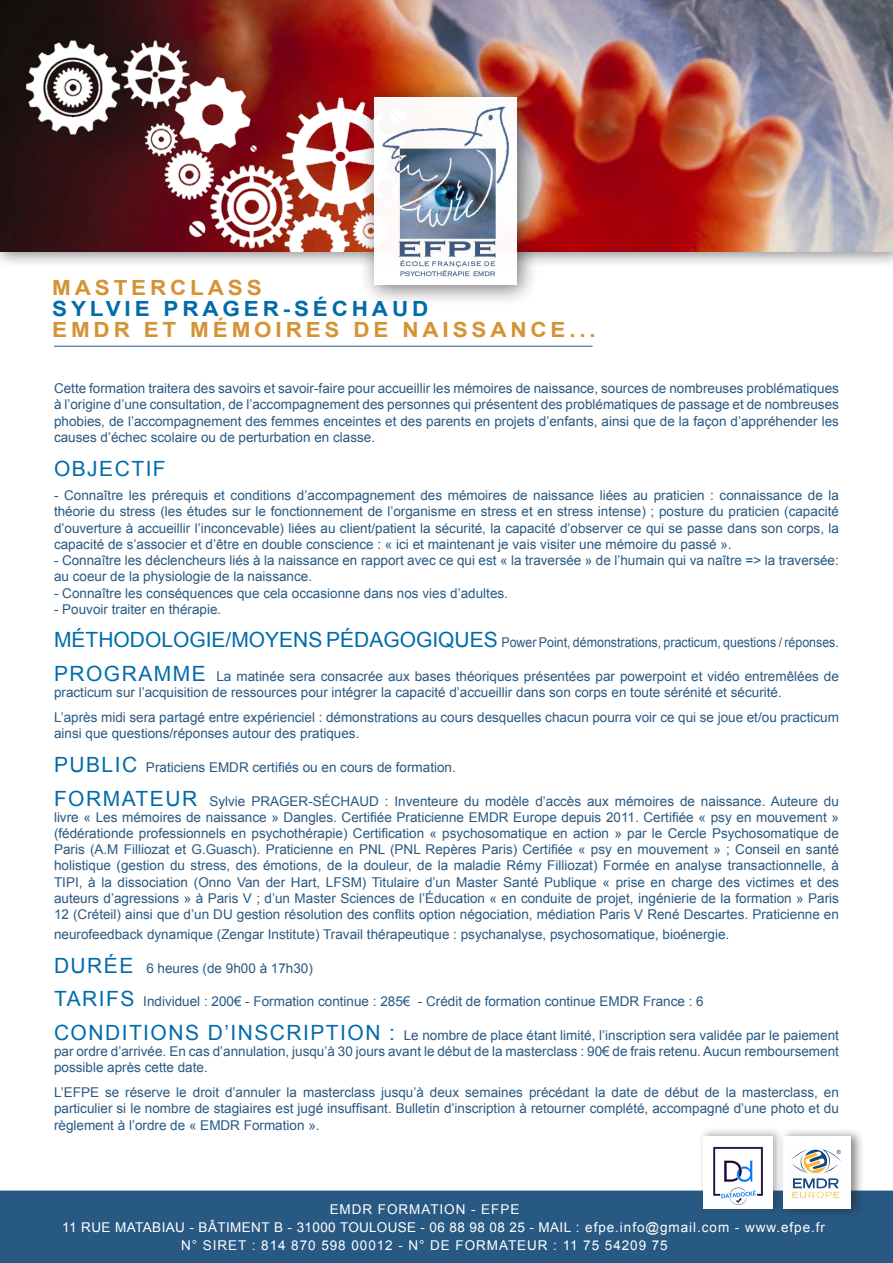
<style>
.page{position:relative;width:893px;height:1263px;background:#fff}
.page>*{position:absolute;margin:0;border:0;box-sizing:border-box;transform-origin:0 0}
.sous_titre{font:21px "Arial";letter-spacing:.07em;color:#006caa}
.titre{font:700 20.85px "Arial";letter-spacing:.17em;color:#d59335;scale:1.08 1}
.titre-2{font:700 20.85px "Arial";letter-spacing:.17em;color:#006caa;scale:1.08 1}
.sous_titre-2{font:13.5px/16.2px "Arial";color:#285982;text-align:justify}
.TEXTE-OK{font:13.5px/16.2px "Arial";color:#285982;text-align:justify}
.sous_titre-3{font:13.5px "Arial";color:#285982;scale:.92 1}
.texteblanc{font:13.5px "Arial";letter-spacing:.03em;color:#fff}
.texteblanc-2{font:13.5px "Arial";letter-spacing:.07em;color:#fff}
.t1{font:5.55px "Arial";color:#154781}
.s1{font-size:21px;color:#006caa}
</style>
<div class="page">
<div style="left:0;top:1191px;width:893px;height:72px;background:#285982"></div>
<div style="left:0;top:0;width:893px;height:269px;background:#231f20;opacity:.5"></div>
<img style="left:483px;top:0;width:410px;height:252px">
<img style="left:0;top:0;width:483px;height:252px">
<div style="left:359px;top:82px;width:180px;height:225px;background:#231f20;opacity:.64"></div>
<div style="left:374px;top:98px;width:143px;height:187px;background:#fff"></div>
<img style="left:382px;top:106px;width:127px;height:171px">
<hr style="left:54px;top:346px;width:538px;height:1px;background:#285982">
<div style="left:778px;top:1128px;width:86px;height:91px;background:#231f20;opacity:.55"></div>
<div style="left:783px;top:1137px;width:68px;height:72px;background:#fff"></div>
<svg style="left:791px;top:1149px;width:50px;height:49px"></svg>
<div style="left:698px;top:1126px;width:86px;height:88px;background:#231f20;opacity:.36"></div>
<div style="left:703px;top:1137px;width:69px;height:72px;background:#fff"></div>
<img style="left:713px;top:1146px;width:50px;height:59px">
<p class="titre" style="left:52px;top:273px;width:195px">MASTERCLASS</p>
<p class="titre-2" style="left:52px;top:294px;width:350px">SYLVIE PRAGER-SÉCHAUD</p>
<p class="titre" style="left:52px;top:315px;width:505px">EMDR ET MÉMOIRES DE NAISSANCE...</p>
<p class="sous_titre-2" style="left:54px;top:381px;width:786px">Cette formation traitera des savoirs et savoir-faire pour accueillir les mémoires de naissance, sources de nombreuses problématiques à l’origine d’une consultation, de l’accompagnement des personnes qui présentent des problématiques de passage et de nombreuses phobies, de l’accompagnement des femmes enceintes et des parents en projets d’enfants, ainsi que de la façon d’appréhender les causes d’échec scolaire ou de perturbation en classe.</p>
<p class="sous_titre" style="left:54px;top:454px;width:113px">OBJECTIF</p>
<p class="sous_titre-2" style="left:54px;top:488px;width:786px">- Connaître les prérequis et conditions d’accompagnement des mémoires de naissance liées au praticien : connaissance de la théorie du stress (les études sur le fonctionnement de l’organisme en stress et en stress intense) ; posture du praticien (capacité d’ouverture à accueillir l’inconcevable) liées au client/patient la sécurité, la capacité d’observer ce qui se passe dans son corps, la capacité de s’associer et d’être en double conscience : « ici et maintenant je vais visiter une mémoire du passé ».</p>
<p class="sous_titre-2" style="left:54px;top:552px;width:786px">- Connaître les déclencheurs liés à la naissance en rapport avec ce qui est « la traversée » de l’humain qui va naître =&gt; la traversée: au coeur de la physiologie de la naissance.</p>
<p class="sous_titre-2" style="left:54px;top:585px;width:455px">- Connaître les conséquences que cela occasionne dans nos vies d’adultes.</p>
<p class="sous_titre-2" style="left:54px;top:601px;width:169px">- Pouvoir traiter en thérapie.</p>
<p class="sous_titre-3" style="left:54px;top:634px;width:855px"><span class="s1">MÉTHODOLOGIE/MOYENS PÉDAGOGIQUES</span> Power Point, démonstrations, practicum, questions / réponses.</p>
<p class="sous_titre-2" style="left:54px;top:668px;width:786px"><span class="s1">PROGRAMME</span> La matinée sera consacrée aux bases théoriques présentées par powerpoint et vidéo entremêlées de practicum sur l’acquisition de ressources pour intégrer la capacité d’accueillir dans son corps en toute sérénité et sécurité.</p>
<p class="sous_titre-2" style="left:54px;top:709px;width:786px">L’après midi sera partagé entre expérienciel : démonstrations au cours desquelles chacun pourra voir ce qui se joue et/ou practicum ainsi que questions/réponses autour des pratiques.</p>
<p class="sous_titre-2" style="left:54px;top:759px;width:403px"><span class="s1">PUBLIC</span> Praticiens EMDR certifiés ou en cours de formation.</p>
<p class="sous_titre-2" style="left:54px;top:793px;width:786px"><span class="s1">FORMATEUR</span> Sylvie PRAGER-SÉCHAUD : Inventeure du modèle d’accès aux mémoires de naissance. Auteure du livre « Les mémoires de naissance » Dangles. Certifiée Praticienne EMDR Europe depuis 2011. Certifiée « psy en mouvement » (fédérationde professionnels en psychothérapie) Certification « psychosomatique en action » par le Cercle Psychosomatique de Paris (A.M Filliozat et G.Guasch). Praticienne en PNL (PNL Repères Paris) Certifiée « psy en mouvement » ; Conseil en santé holistique (gestion du stress, des émotions, de la douleur, de la maladie Rémy Filliozat) Formée en analyse transactionnelle, à TIPI, à la dissociation (Onno Van der Hart, LFSM) Titulaire d’un Master Santé Publique « prise en charge des victimes et des auteurs d’agressions » à Paris V ; d’un Master Sciences de l’Éducation « en conduite de projet, ingénierie de la formation » Paris 12 (Créteil) ainsi que d’un DU gestion résolution des conflits option négociation, médiation Paris V René Descartes. Praticienne en</p>
<p class="sous_titre-2" style="left:54px;top:926px;width:677px">neurofeedback dynamique (Zengar Institute) Travail thérapeutique : psychanalyse, psychosomatique, bioénergie.</p>
<p class="sous_titre-2" style="left:54px;top:960px;width:260px"><span class="s1">DURÉE</span> 6 heures (de 9h00 à 17h30)</p>
<p class="sous_titre-2" style="left:54px;top:993px;width:651px"><span class="s1">TARIFS</span> Individuel : 200€ - Formation continue : 285€ - Crédit de formation continue EMDR France : 6</p>
<p class="sous_titre-2" style="left:54px;top:1027px;width:786px"><span class="s1">CONDITIONS D’INSCRIPTION :</span> Le nombre de place étant limité, l’inscription sera validée par le paiement par ordre d’arrivée. En cas d’annulation, jusqu’à 30 jours avant le début de la masterclass : 90€ de frais retenu. Aucun remboursement possible après cette date.</p>
<p class="TEXTE-OK" style="left:54px;top:1084px;width:786px">L’EFPE se réserve le droit d’annuler la masterclass jusqu’à deux semaines précédant la date de début de la masterclass, en particulier si le nombre de stagiaires est jugé insuffisant. Bulletin d’inscription à retourner complété, accompagné d’une photo et du règlement à l’ordre de « EMDR Formation ».</p>
<p class="t1" style="left:837px;top:1148px;width:6px">®</p>
<p class="texteblanc-2" style="left:330px;top:1200px;width:191px">EMDR FORMATION - EFPE</p>
<p class="texteblanc" style="left:62px;top:1218px;width:764px">11 RUE MATABIAU - BÂTIMENT B - 31000 TOULOUSE - 06 88 98 08 25 - MAIL : efpe.info@gmail.com - www.efpe.fr</p>
<p class="texteblanc-2" style="left:181px;top:1236px;width:488px">N° SIRET : 814 870 598 00012 - N° DE FORMATEUR : 11 75 54209 75</p>
</div>
